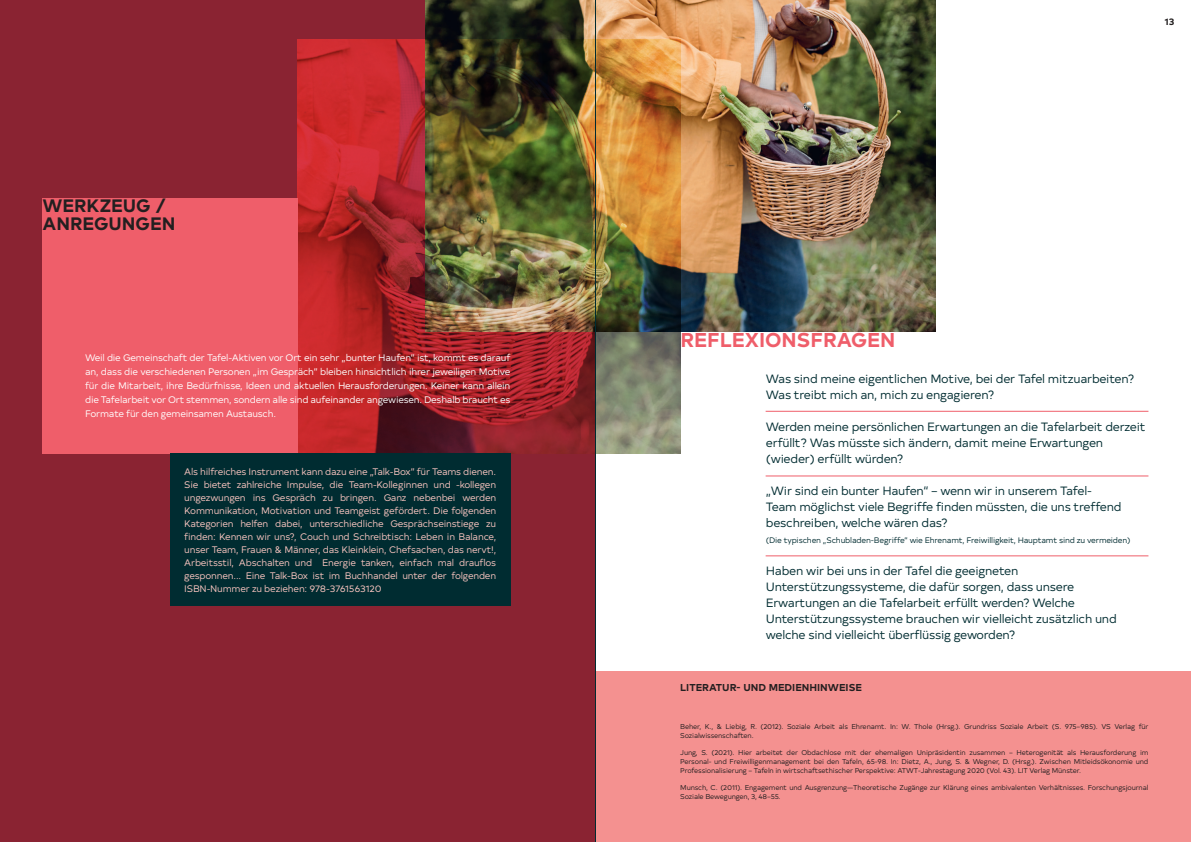
<style>
.page{position:relative;width:1191px;height:842px;background:#fff}
.page>*{position:absolute;margin:0;border:0;box-sizing:border-box;transform-origin:0 0}
.t1{font:700 20px "Typold";color:#ef5e6a}
.t2{font:700 18px/18px "Typold";color:#231f20}
.t3{font:12px/16px "Typold";letter-spacing:-.02em;color:#002c31}
.t4{font:700 10px "Typold";color:#231f20}
.t5{font:9.5px/13px "Typold";letter-spacing:-.02em;color:#fac5c0;text-align:justify}
.t6{font:9.5px/14px "Typold";letter-spacing:-.02em;color:#fff;text-align:justify}
.t7{font:700 9.5px "Typold";color:#231f20}
.t8{font:8px "Typold";letter-spacing:-.02em;color:#002c31}
.t9{font:7px/9px "Typold";letter-spacing:-.02em;color:#231f20}
</style>
<div class="page">
<div style="left:0;top:0;width:596px;height:842px;background:#8a2332"></div>
<img style="left:425px;top:0;width:510px;height:332px">
<img style="left:298px;top:40px;width:382px;height:414px">
<div style="left:43px;top:198px;width:255px;height:256px;background:#ef5e6a"></div>
<div style="left:595px;top:672px;width:596px;height:170px;background:#f49190"></div>
<hr style="left:765px;top:411px;width:383px;height:1px;background:#ef5e6a">
<hr style="left:765px;top:476px;width:383px;height:1px;background:#ef5e6a">
<hr style="left:765px;top:556px;width:383px;height:1px;background:#ef5e6a">
<div style="left:170px;top:454px;width:340px;height:152px;background:#002c31"></div>
<hr style="left:595px;top:0;width:1px;height:842px;background:#002c31">
<h2 class="t2" style="left:43px;top:195px;width:134px">WERKZEUG /<br>ANREGUNGEN</h2>
<p class="t6" style="left:85px;top:350px;width:427px">Weil die Gemeinschaft der Tafel-Aktiven vor Ort ein sehr „bunter Haufen“ ist, kommt es darauf an, dass die verschiedenen Personen „im Gespräch“ bleiben hinsichtlich ihrer jeweiligen Motive für die Mitarbeit, ihre Bedürfnisse, Ideen und aktuellen Herausforderungen. Keiner kann allein die Tafelarbeit vor Ort stemmen, sondern alle sind aufeinander angewiesen. Deshalb braucht es Formate für den gemeinsamen Austausch.</p>
<p class="t5" style="left:184px;top:464px;width:313px">Als hilfreiches Instrument kann dazu eine „Talk-Box“ für Teams dienen.<br>Sie bietet zahlreiche Impulse, die Team-Kolleginnen und -kollegen ungezwungen ins Gespräch zu bringen. Ganz nebenbei werden Kommunikation, Motivation und Teamgeist gefördert. Die folgenden Kategorien helfen dabei, unterschiedliche Gesprächseinstiege zu finden: Kennen wir uns?, Couch und Schreibtisch: Leben in Balance, unser Team, Frauen &amp; Männer, das Kleinklein, Chefsachen, das nervt!, Arbeitsstil, Abschalten und Energie tanken, einfach mal drauflos gesponnen... Eine Talk-Box ist im Buchhandel unter der folgenden ISBN-Nummer zu beziehen: 978-3761563120</p>
<h3 class="t7" style="left:1164px;top:14px;width:11px">13</h3>
<h1 class="t1" style="left:680px;top:323px;width:216px">REFLEXIONSFRAGEN</h1>
<h3 class="t3" style="left:766px;top:370px;width:370px">Was sind meine eigentlichen Motive, bei der Tafel mitzuarbeiten?<br>Was treibt mich an, mich zu engagieren?</h3>
<h3 class="t3" style="left:766px;top:418px;width:381px">Werden meine persönlichen Erwartungen an die Tafelarbeit derzeit erfüllt? Was müsste sich ändern, damit meine Erwartungen (wieder) erfüllt würden?</h3>
<h3 class="t3" style="left:766px;top:482px;width:357px">„Wir sind ein bunter Haufen“ – wenn wir in unserem Tafel-<br>Team möglichst viele Begriffe finden müssten, die uns treffend beschreiben, welche wären das?</h3>
<p class="t8" style="left:766px;top:534px;width:366px">(Die typischen „Schubladen-Begriffe“ wie Ehrenamt, Freiwilligkeit, Hauptamt sind zu vermeiden)</p>
<p class="t3" style="left:766px;top:562px;width:352px">Haben wir bei uns in der Tafel die geeigneten Unterstützungssysteme, die dafür sorgen, dass unsere Erwartungen an die Tafelarbeit erfüllt werden? Welche Unterstützungssysteme brauchen wir vielleicht zusätzlich und welche sind vielleicht überflüssig geworden?</p>
<h3 class="t4" style="left:680px;top:680px;width:183px">LITERATUR- UND MEDIENHINWEISE</h3>
<p class="t9" style="left:680px;top:722px;width:470px">Beher, K., &amp; Liebig, R. (2012). Soziale Arbeit als Ehrenamt. In: W. Thole (Hrsg.). Grundriss Soziale Arbeit (S. 975–985). VS Verlag für<br>Sozialwissenschaften.</p>
<p class="t9" style="left:680px;top:748px;width:469px;text-align:justify">Jung, S. (2021). Hier arbeitet der Obdachlose mit der ehemaligen Unipräsidentin zusammen – Heterogenität als Herausforderung im Personal- und Freiwilligenmanagement bei den Tafeln, 65-98. In: Dietz, A., Jung, S. &amp; Wegner, D. (Hrsg.). Zwischen Mitleidsökonomie und Professionalisierung – Tafeln in wirtschaftsethischer Perspektive: ATWT-Jahrestagung 2020 (Vol. 43). LIT Verlag Münster.</p>
<p class="t9" style="left:680px;top:783px;width:469px">Munsch, C. (2011). Engagement und Ausgrenzung—Theoretische Zugänge zur Klärung eines ambivalenten Verhältnisses. Forschungsjournal<br>Soziale Bewegungen, 3, 48–55.</p>
</div>
